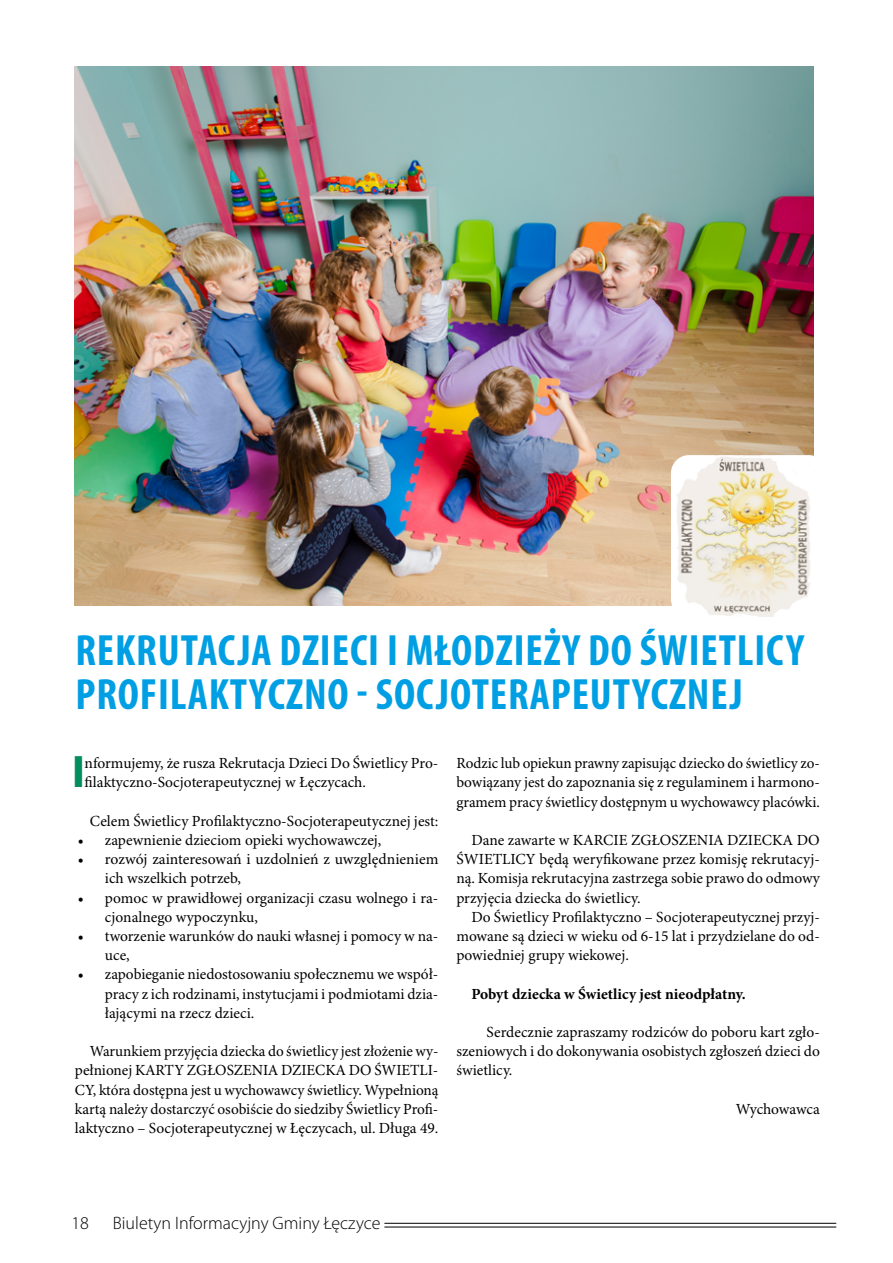
<style>
.page{position:relative;width:893px;height:1263px;background:#fff}
.page>*{position:absolute;margin:0;border:0;box-sizing:border-box;transform-origin:0 0}
.t1{font:700 condensed 43.95px/44.4px "Myriad Pro";letter-spacing:.02em;color:#009fe3}
.t2{font:700 condensed 40.95px "Bernino Sans";color:#018d5f}
.t3{font:300 18px "Myriad Pro";color:#000}
.t4{font:15.45px/19.2px "Minion Pro";color:#000;text-align:justify}
.t5{font:700 15.45px "Minion Pro";color:#000}
</style>
<div class="page">
<hr style="left:384px;top:1223px;width:452px;height:1px;background:#000">
<hr style="left:384px;top:1227px;width:452px;height:1px;background:#000">
<img style="left:75px;top:67px;width:738px;height:539px">
<img style="left:671px;top:455px;width:143px;height:162px">
<h1 class="t1" style="left:75px;top:628px;width:730px">REKRUTACJA DZIECI I MŁODZIEŻY DO ŚWIETLICY<br>PROFILAKTYCZNO - SOCJOTERAPEUTYCZNEJ</h1>
<h2 class="t2" style="left:72px;top:747px;width:14px">I</h2>
<p class="t4" style="left:85px;top:754px;width:355px">nformujemy, że rusza Rekrutacja Dzieci Do Świetlicy Pro&shy;filaktyczno-Socjoterapeutycznej w Łęczycach.</p>
<p class="t4" style="left:90px;top:812px;width:350px">Celem Świetlicy Profilaktyczno-Socjoterapeutycznej jest:</p>
<p class="t4" style="left:78px;top:831px;width:305px">• zapewnienie dzieciom opieki wychowawczej,</p>
<p class="t4" style="left:105px;top:850px;width:335px;text-indent:-27px">• rozwój zainteresowań i uzdolnień z uwzględnieniem ich wszelkich potrzeb,</p>
<p class="t4" style="left:105px;top:889px;width:335px;text-indent:-27px">• pomoc w prawidłowej organizacji czasu wolnego i ra&shy;cjonalnego wypoczynku,</p>
<p class="t4" style="left:105px;top:927px;width:335px;text-indent:-27px">• tworzenie warunków do nauki własnej i pomocy w na&shy;uce,</p>
<p class="t4" style="left:105px;top:965px;width:335px;text-indent:-27px">• zapobieganie niedostosowaniu społecznemu we współ&shy;pracy z ich rodzinami, instytucjami i podmiotami dzia&shy;łającymi na rzecz dzieci.</p>
<p class="t4" style="left:75px;top:1042px;width:365px;text-indent:15px">Warunkiem przyjęcia dziecka do świetlicy jest złożenie wy&shy;pełnionej KARTY ZGŁOSZENIA DZIECKA DO ŚWIETLI-CY, która dostępna jest u wychowawcy świetlicy. Wypełnioną kartą należy dostarczyć osobiście do siedziby Świetlicy Profi&shy;laktyczno – Socjoterapeutycznej w Łęczycach, ul. Długa 49.</p>
<p class="t4" style="left:456px;top:754px;width:365px">Rodzic lub opiekun prawny zapisując dziecko do świetlicy zo&shy;bowiązany jest do zapoznania się z regulaminem i harmono&shy;gramem pracy świetlicy dostępnym u wychowawcy placówki.</p>
<p class="t4" style="left:456px;top:831px;width:365px;text-indent:15px">Dane zawarte w KARCIE ZGŁOSZENIA DZIECKA DO ŚWIETLICY będą weryfikowane przez komisję rekrutacyj&shy;ną. Komisja rekrutacyjna zastrzega sobie prawo do odmowy przyjęcia dziecka do świetlicy.</p>
<p class="t4" style="left:456px;top:908px;width:365px;text-indent:15px">Do Świetlicy Profilaktyczno – Socjoterapeutycznej przyj&shy;mowane są dzieci w wieku od 6-15 lat i przydzielane do od&shy;powiedniej grupy wiekowej.</p>
<p class="t5" style="left:471px;top:984px;width:276px">Pobyt dziecka w Świetlicy jest nieodpłatny.</p>
<p class="t4" style="left:456px;top:1023px;width:365px;text-indent:30px">Serdecznie zapraszamy rodziców do poboru kart zgło&shy;szeniowych i do dokonywania osobistych zgłoszeń dzieci do świetlicy.</p>
<p class="t4" style="left:736px;top:1100px;width:86px">Wychowawca</p>
<p class="t3" style="left:71px;top:1213px;width:19px">18</p>
<p class="t3" style="left:113px;top:1213px;width:269px">Biuletyn Informacyjny Gminy Łęczyce</p>
</div>
